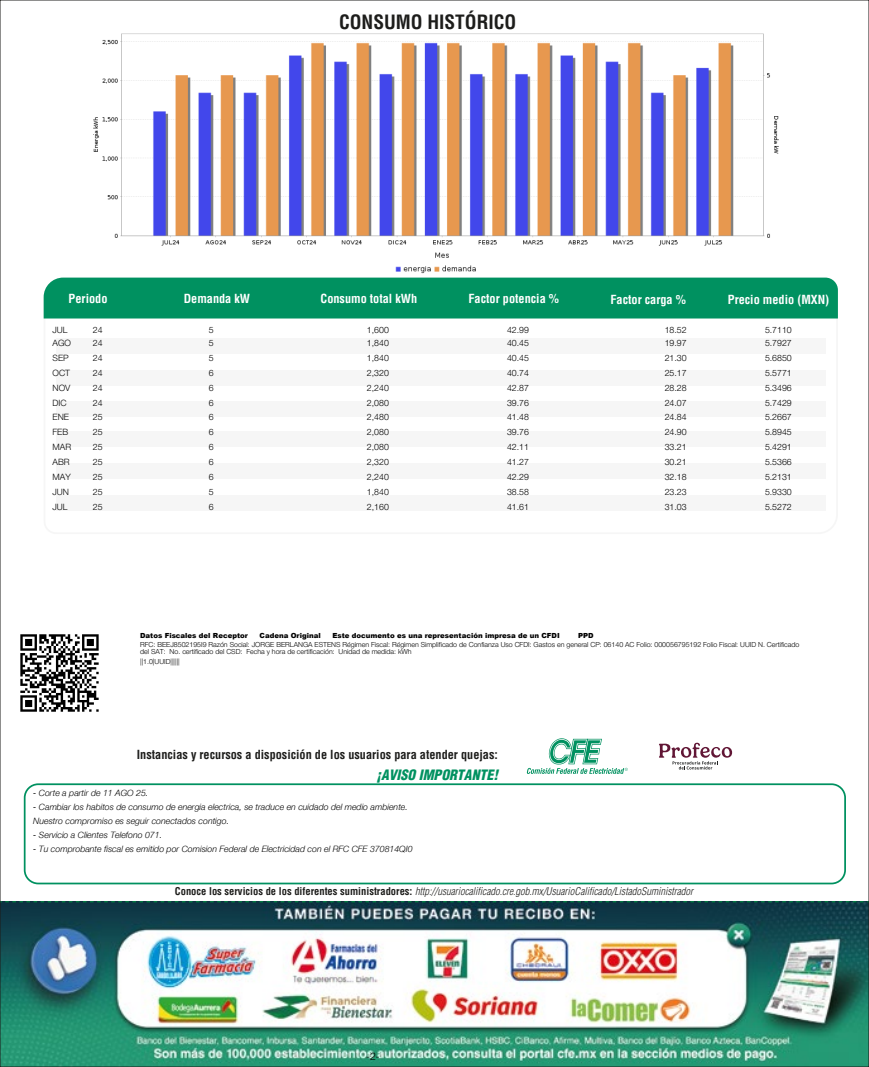
<style>
.page{position:relative;width:869px;height:1067px;background:#fff}
.page>*{position:absolute;margin:0;border:0;box-sizing:border-box;transform-origin:0 0}
.t1{font:700 condensed 19.25px "Helvetica LT Std";color:#1d1d1b}
.t2{font:italic 900 condensed 14px "Helvetica LT Std";color:#009160}
.t3{font:700 condensed 12.25px "Helvetica LT Std";color:#fff}
.t4{font:700 condensed 12.25px "Helvetica LT Std";color:#1d1d1b}
.t5{font:italic 300 condensed 10.5px "Helvetica LT Std";color:#1d1d1b}
.t6{font:300 10.5px "Helvetica Neue Cyr";color:#000}
.t7{font:300 8.75px "Helvetica Neue Cyr";color:#000}
.t8{font:italic 8.75px/14px "Helvetica Neue";color:#000}
.t9{font:300 7px/7px "Helvetica Neue Cyr";color:#000}
.t10{font:900 7px "Arial";color:#000}
.s1{font-weight:700;font-style:normal}
</style>
<div class="page">
<div style="left:44px;top:277px;width:793px;height:41px;background:#009160"></div>
<div style="left:24px;top:783px;width:821px;height:101px;border:2px solid #009160;border-radius:14px"></div>
<img style="left:2px;top:902px;width:864px;height:163px">
<svg style="left:659px;top:742px;width:72px;height:27px"></svg>
<svg style="left:526px;top:738px;width:101px;height:36px"></svg>
<svg style="left:2px;top:901px;width:864px;height:1px"></svg>
<img style="left:20px;top:634px;width:79px;height:78px">
<img style="left:93px;top:33px;width:686px;height:241px">
<h1 class="t1" style="left:339px;top:10px;width:179px">CONSUMO HISTÓRICO</h1>
<h3 class="t3" style="left:69px;top:291px;width:40px">Periodo</h3>
<h3 class="t3" style="left:184px;top:291px;width:68px">Demanda kW</h3>
<h3 class="t3" style="left:320px;top:291px;width:98px">Consumo total kWh</h3>
<h3 class="t3" style="left:468px;top:291px;width:92px">Factor potencia %</h3>
<h3 class="t3" style="left:610px;top:292px;width:77px">Factor carga %</h3>
<h3 class="t3" style="left:727px;top:292px;width:103px">Precio medio (MXN)</h3>
<p class="t7" style="left:52px;top:326px;width:17px">JUL</p>
<p class="t7" style="left:93px;top:326px;width:11px">24</p>
<p class="t7" style="left:209px;top:326px;width:6px">5</p>
<p class="t7" style="left:367px;top:326px;width:23px">1,600</p>
<p class="t7" style="left:507px;top:326px;width:23px">42.99</p>
<p class="t7" style="left:664px;top:326px;width:23px">18.52</p>
<p class="t7" style="left:764px;top:326px;width:28px">5.7110</p>
<p class="t7" style="left:52px;top:339px;width:20px">AGO</p>
<p class="t7" style="left:93px;top:339px;width:11px">24</p>
<p class="t7" style="left:209px;top:339px;width:6px">5</p>
<p class="t7" style="left:367px;top:339px;width:23px">1,840</p>
<p class="t7" style="left:507px;top:339px;width:23px">40.45</p>
<p class="t7" style="left:664px;top:339px;width:23px">19.97</p>
<p class="t7" style="left:764px;top:339px;width:28px">5.7927</p>
<p class="t7" style="left:52px;top:354px;width:18px">SEP</p>
<p class="t7" style="left:93px;top:354px;width:11px">24</p>
<p class="t7" style="left:209px;top:354px;width:6px">5</p>
<p class="t7" style="left:367px;top:354px;width:23px">1,840</p>
<p class="t7" style="left:507px;top:354px;width:23px">40.45</p>
<p class="t7" style="left:664px;top:354px;width:23px">21.30</p>
<p class="t7" style="left:764px;top:354px;width:28px">5.6850</p>
<p class="t7" style="left:52px;top:369px;width:19px">OCT</p>
<p class="t7" style="left:93px;top:369px;width:11px">24</p>
<p class="t7" style="left:209px;top:369px;width:6px">6</p>
<p class="t7" style="left:367px;top:369px;width:23px">2,320</p>
<p class="t7" style="left:507px;top:369px;width:23px">40.74</p>
<p class="t7" style="left:664px;top:369px;width:23px">25.17</p>
<p class="t7" style="left:764px;top:369px;width:28px">5.5771</p>
<p class="t7" style="left:52px;top:384px;width:19px">NOV</p>
<p class="t7" style="left:93px;top:384px;width:11px">24</p>
<p class="t7" style="left:209px;top:384px;width:6px">6</p>
<p class="t7" style="left:367px;top:384px;width:23px">2,240</p>
<p class="t7" style="left:507px;top:384px;width:23px">42.87</p>
<p class="t7" style="left:664px;top:384px;width:23px">28.28</p>
<p class="t7" style="left:764px;top:384px;width:28px">5.3496</p>
<p class="t7" style="left:52px;top:399px;width:16px">DIC</p>
<p class="t7" style="left:93px;top:399px;width:11px">24</p>
<p class="t7" style="left:209px;top:399px;width:6px">6</p>
<p class="t7" style="left:367px;top:399px;width:23px">2,080</p>
<p class="t7" style="left:507px;top:399px;width:23px">39.76</p>
<p class="t7" style="left:664px;top:399px;width:23px">24.07</p>
<p class="t7" style="left:764px;top:399px;width:28px">5.7429</p>
<p class="t7" style="left:52px;top:414px;width:18px">ENE</p>
<p class="t7" style="left:93px;top:414px;width:11px">25</p>
<p class="t7" style="left:209px;top:414px;width:6px">6</p>
<p class="t7" style="left:367px;top:414px;width:23px">2,480</p>
<p class="t7" style="left:507px;top:414px;width:23px">41.48</p>
<p class="t7" style="left:664px;top:414px;width:23px">24.84</p>
<p class="t7" style="left:764px;top:414px;width:28px">5.2667</p>
<p class="t7" style="left:52px;top:429px;width:17px">FEB</p>
<p class="t7" style="left:93px;top:429px;width:11px">25</p>
<p class="t7" style="left:209px;top:429px;width:6px">6</p>
<p class="t7" style="left:367px;top:429px;width:23px">2,080</p>
<p class="t7" style="left:507px;top:429px;width:23px">39.76</p>
<p class="t7" style="left:664px;top:429px;width:23px">24.90</p>
<p class="t7" style="left:764px;top:429px;width:28px">5.8945</p>
<p class="t7" style="left:52px;top:444px;width:20px">MAR</p>
<p class="t7" style="left:93px;top:444px;width:11px">25</p>
<p class="t7" style="left:209px;top:444px;width:6px">6</p>
<p class="t7" style="left:367px;top:444px;width:23px">2,080</p>
<p class="t7" style="left:507px;top:444px;width:23px">42.11</p>
<p class="t7" style="left:664px;top:444px;width:23px">33.21</p>
<p class="t7" style="left:764px;top:444px;width:28px">5.4291</p>
<p class="t7" style="left:52px;top:459px;width:19px">ABR</p>
<p class="t7" style="left:93px;top:459px;width:11px">25</p>
<p class="t7" style="left:209px;top:459px;width:6px">6</p>
<p class="t7" style="left:367px;top:459px;width:23px">2,320</p>
<p class="t7" style="left:507px;top:459px;width:23px">41.27</p>
<p class="t7" style="left:664px;top:459px;width:23px">30.21</p>
<p class="t7" style="left:764px;top:459px;width:28px">5.5366</p>
<p class="t7" style="left:52px;top:474px;width:20px">MAY</p>
<p class="t7" style="left:93px;top:474px;width:11px">25</p>
<p class="t7" style="left:209px;top:474px;width:6px">6</p>
<p class="t7" style="left:367px;top:474px;width:23px">2,240</p>
<p class="t7" style="left:507px;top:474px;width:23px">42.29</p>
<p class="t7" style="left:664px;top:474px;width:23px">32.18</p>
<p class="t7" style="left:764px;top:474px;width:28px">5.2131</p>
<p class="t7" style="left:52px;top:489px;width:18px">JUN</p>
<p class="t7" style="left:93px;top:489px;width:11px">25</p>
<p class="t7" style="left:209px;top:489px;width:6px">5</p>
<p class="t7" style="left:367px;top:489px;width:23px">1,840</p>
<p class="t7" style="left:507px;top:489px;width:23px">38.58</p>
<p class="t7" style="left:664px;top:489px;width:23px">23.23</p>
<p class="t7" style="left:764px;top:489px;width:28px">5.9330</p>
<p class="t7" style="left:52px;top:504px;width:17px">JUL</p>
<p class="t7" style="left:93px;top:504px;width:11px">25</p>
<p class="t7" style="left:209px;top:504px;width:6px">6</p>
<p class="t7" style="left:367px;top:504px;width:23px">2,160</p>
<p class="t7" style="left:507px;top:504px;width:23px">41.61</p>
<p class="t7" style="left:664px;top:504px;width:23px">31.03</p>
<p class="t7" style="left:764px;top:504px;width:28px">5.5272</p>
<p class="t10" style="left:140px;top:630px;width:109px">Datos Fiscales del Receptor</p>
<p class="t10" style="left:259px;top:630px;width:63px">Cadena Original</p>
<p class="t10" style="left:332px;top:630px;width:229px">Este documento es una representación impresa de un CFDI</p>
<p class="t10" style="left:578px;top:630px;width:17px">PPD</p>
<p class="t9" style="left:140px;top:641px;width:660px">RFC: BEEJ8502195I9 Razón Social: JORGE BERLANGA ESTENS Régimen Fiscal: Régimen Simplificado de Confianza Uso CFDI: Gastos en general CP: 06140 AC Folio: 000056795192 Folio Fiscal: UUID N. Certificado del SAT: No. certificado del CSD: Fecha y hora de certificación: Unidad de medida: kWh</p>
<p class="t9" style="left:140px;top:659px;width:41px">||1.0|UUID||||||</p>
<h3 class="t4" style="left:137px;top:746px;width:362px">Instancias y recursos a disposición de los usuarios para atender quejas:</h3>
<h2 class="t2" style="left:376px;top:765px;width:123px">¡AVISO IMPORTANTE!</h2>
<p class="t8" style="left:33px;top:785px;width:116px">- Corte a partir de 11 AGO 25.</p>
<p class="t8" style="left:33px;top:799px;width:376px">- Cambiar los habitos de consumo de energia electrica, se traduce en cuidado del medio ambiente.<br>Nuestro compromiso es seguir conectados contigo.</p>
<p class="t8" style="left:33px;top:827px;width:130px">- Servicio a Clientes Telefono 071.</p>
<p class="t8" style="left:33px;top:841px;width:380px">- Tu comprobante fiscal es emitido por Comision Federal de Electricidad con el RFC CFE 370814QI0</p>
<p class="t5" style="left:175px;top:884px;width:519px"><span class="s1">Conoce los servicios de los diferentes suministradores:</span> http://usuariocalificado.cre.gob.mx/UsuarioCalificado/ListadoSuministrador</p>
<p class="t6" style="left:366px;top:1052px;width:15px">-2-</p>
</div>
